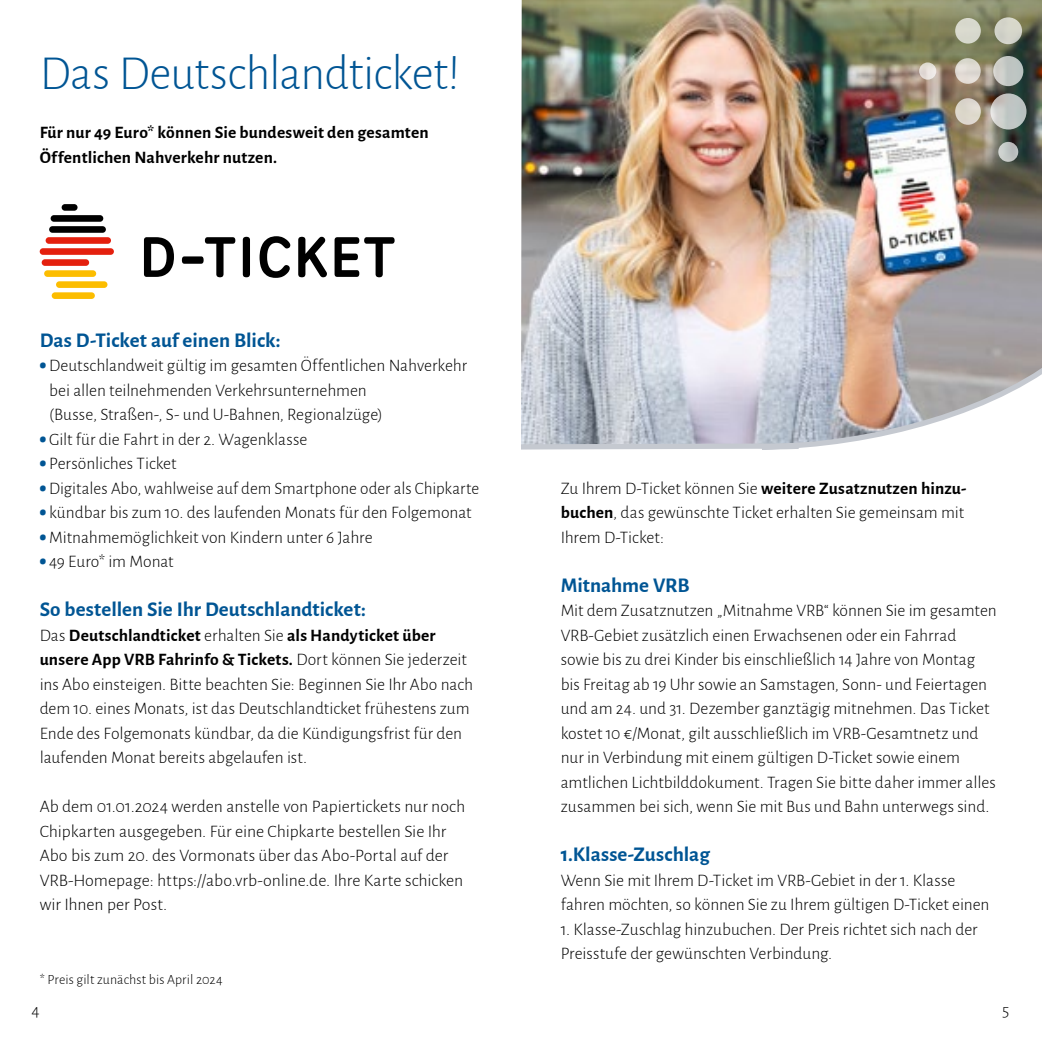
<style>
.page{position:relative;width:1042px;height:1042px;background:#fff}
.page>*{position:absolute;margin:0;border:0;box-sizing:border-box;transform-origin:0 0}
.t1{font:300 49px "Alegreya Sans";letter-spacing:-.015em;color:#005594}
.t2{font:700 21px "Alegreya Sans";color:#005594}
.t3{font:300 17.5px/24.5px "Alegreya Sans";letter-spacing:-.005em;color:#000}
.t4{font:700 17.5px/24.5px "Alegreya Sans";letter-spacing:.01em;color:#000}
.t5{font:300 14px "Alegreya Sans";letter-spacing:.005em;color:#000}
.s1{font-weight:900;font-size:21px;color:#005594}
.s2{font-weight:700}
</style>
<div class="page">
<div style="left:49px;top:226px;width:57px;height:7px;background:#000;border-radius:3px"></div>
<div style="left:51px;top:215px;width:52px;height:7px;background:#000;border-radius:3px"></div>
<div style="left:62px;top:204px;width:16px;height:7px;background:#000;border-radius:3px"></div>
<div style="left:52px;top:292px;width:43px;height:7px;background:#fcbd00;border-radius:3px"></div>
<div style="left:56px;top:281px;width:51px;height:7px;background:#fcbd00;border-radius:3px"></div>
<div style="left:44px;top:270px;width:52px;height:7px;background:#fcbd00;border-radius:3px"></div>
<div style="left:42px;top:259px;width:47px;height:7px;background:#e4200e;border-radius:3px"></div>
<div style="left:40px;top:248px;width:74px;height:7px;background:#e4200e;border-radius:3px"></div>
<div style="left:46px;top:237px;width:65px;height:7px;background:#e4200e;border-radius:3px"></div>
<svg style="left:144px;top:237px;width:30px;height:40px"></svg>
<svg style="left:182px;top:237px;width:53px;height:40px"></svg>
<svg style="left:243px;top:237px;width:7px;height:40px"></svg>
<svg style="left:260px;top:236px;width:30px;height:42px"></svg>
<svg style="left:298px;top:237px;width:29px;height:40px"></svg>
<svg style="left:334px;top:237px;width:61px;height:40px"></svg>
<img style="left:521px;top:0;width:521px;height:341px">
<svg style="left:521px;top:341px;width:521px;height:109px"></svg>
<svg style="left:990px;top:93px;width:36px;height:37px"></svg>
<div style="left:993px;top:56px;width:30px;height:30px;background:linear-gradient(to right,#d2cfc9,#b6c0bf);border-radius:50%"></div>
<div style="left:994px;top:17px;width:28px;height:27px;background:#d4d4ca;border-radius:50%"></div>
<svg style="left:919px;top:62px;width:17px;height:18px"></svg>
<svg style="left:998px;top:142px;width:20px;height:20px"></svg>
<div style="left:955px;top:98px;width:26px;height:27px;background:#dcd7cc;border-radius:50%"></div>
<div style="left:955px;top:58px;width:25px;height:26px;background:#e0dbd4;border-radius:50%"></div>
<svg style="left:955px;top:18px;width:26px;height:26px"></svg>
<h1 class="t1" style="left:40px;top:41px;width:422px">Das Deutschlandticket!</h1>
<p class="t4" style="left:40px;top:119px;width:391px">Für nur 49 Euro* können Sie bundesweit den gesamten<br>Öffentlichen Nahverkehr nutzen.</p>
<p class="t2" style="left:40px;top:324px;width:242px">Das D-Ticket auf einen Blick:</p>
<p class="t3" style="left:49px;top:352px;width:419px;text-indent:-9px"><span class="s1">•</span> Deutschlandweit gültig im gesamten Öffentlichen Nahverkehr bei allen teilnehmenden Verkehrsunternehmen<br>(Busse, Straßen-, S- und U-Bahnen, Regionalzüge)</p>
<p class="t3" style="left:40px;top:426px;width:269px"><span class="s1">•</span> Gilt für die Fahrt in der 2. Wagenklasse</p>
<p class="t3" style="left:40px;top:450px;width:139px"><span class="s1">•</span> Persönliches Ticket</p>
<p class="t3" style="left:40px;top:475px;width:441px"><span class="s1">•</span> Digitales Abo, wahlweise auf dem Smartphone oder als Chipkarte</p>
<p class="t3" style="left:40px;top:499px;width:433px"><span class="s1">•</span> kündbar bis zum 10. des laufenden Monats für den Folgemonat</p>
<p class="t3" style="left:40px;top:524px;width:334px"><span class="s1">•</span> Mitnahmemöglichkeit von Kindern unter 6 Jahre</p>
<p class="t3" style="left:40px;top:548px;width:135px"><span class="s1">•</span> 49 Euro* im Monat</p>
<p class="t2" style="left:40px;top:594px;width:328px">So bestellen Sie Ihr Deutschlandticket:</p>
<p class="t3" style="left:40px;top:622px;width:435px">Das <span class="s2">Deutschlandticket</span> erhalten Sie <span class="s2">als Handyticket über unsere App VRB Fahrinfo &amp; Tickets.</span> Dort können Sie jederzeit ins Abo einsteigen. Bitte beachten Sie: Beginnen Sie Ihr Abo nach dem 10. eines Monats, ist das Deutschlandticket frühestens zum Ende des Folgemonats kündbar, da die Kündigungsfrist für den laufenden Monat bereits abgelaufen ist.</p>
<p class="t3" style="left:40px;top:793px;width:427px">Ab dem 01.01.2024 werden anstelle von Papiertickets nur noch Chipkarten ausgegeben. Für eine Chipkarte bestellen Sie Ihr Abo bis zum 20. des Vor monats über das Abo-Portal auf der VRB-Homepage: https://abo.vrb-online.de. Ihre Karte schicken wir Ihnen per Post.</p>
<p class="t5" style="left:40px;top:970px;width:184px">* Preis gilt zunächst bis April 2024</p>
<p class="t3" style="left:31px;top:997px;width:10px">4</p>
<p class="t3" style="left:561px;top:475px;width:407px">Zu Ihrem D-Ticket können Sie <span class="s2">weitere Zusatznutzen hinzu&shy;buchen</span>, das gewünschte Ticket erhalten Sie gemeinsam mit<br>Ihrem D-Ticket:</p>
<p class="t2" style="left:561px;top:569px;width:130px">Mitnahme VRB</p>
<p class="t3" style="left:561px;top:597px;width:437px">Mit dem Zusatznutzen „Mitnahme VRB“ können Sie im gesamten VRB-Gebiet zusätzlich einen Erwachsenen oder ein Fahrrad sowie bis zu drei Kinder bis einschließlich 14 Jahre von Montag bis Freitag ab 19 Uhr sowie an Samstagen, Sonn- und Feier tagen und am 24. und 31. Dezember ganztägig mitnehmen. Das Ticket kostet 10 €/Monat, gilt ausschließlich im VRB-Gesamtnetz und nur in Verbindung mit einem gültigen D-Ticket sowie einem<br>a mtlichen Lichtbilddokument. Tragen Sie bitte daher immer alles zusammen bei sich, wenn Sie mit Bus und Bahn unterwegs sind.</p>
<p class="t2" style="left:561px;top:839px;width:151px">1.Klasse-Zuschlag</p>
<p class="t3" style="left:561px;top:867px;width:430px">Wenn Sie mit Ihrem D-Ticket im VRB-Gebiet in der 1. Klasse fahren möchten, so können Sie zu Ihrem gültigen D-Ticket einen</p>
<p class="t3" style="left:561px;top:916px;width:418px">1. Klasse-Zuschlag hinzubuchen. Der Preis richtet sich nach der<br>Preisstufe der gewünschten Verbindung.</p>
<p class="t3" style="left:1002px;top:997px;width:9px">5</p>
</div>
